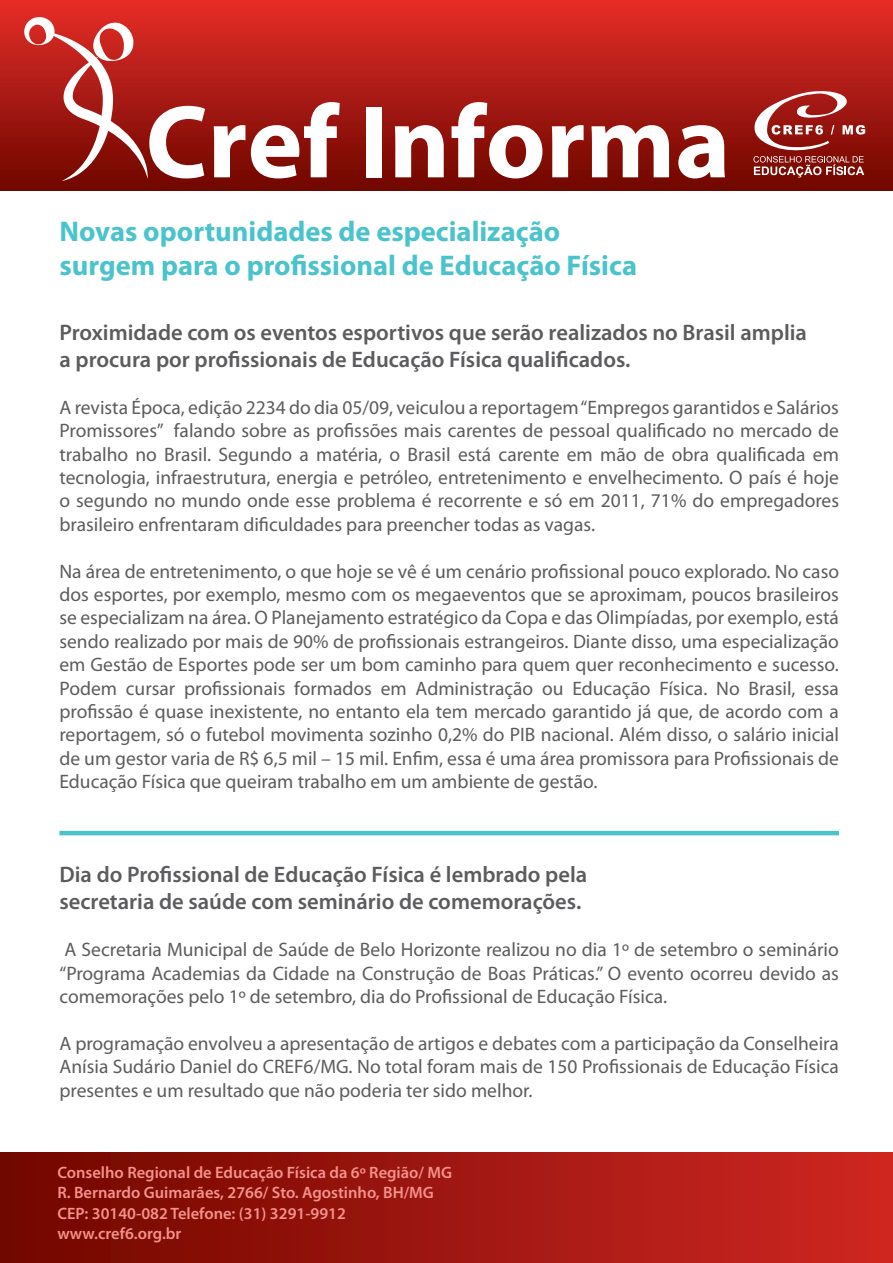
<style>
.page{position:relative;width:893px;height:1263px;background:#fff}
.page>*{position:absolute;margin:0;border:0;box-sizing:border-box;transform-origin:0 0}
.t1{font:700 104.4px "Myriad Pro";color:#fff}
.t2{font:700 28.5px/34.2px "Myriad Pro";color:#4ac3cc}
.t3{font:600 22.5px/27px "Myriad Pro";color:#5c5c5f}
.t4{font:19.5px/23.4px "Myriad Pro";color:#5c5c5f;text-align:justify}
.t5{font:600 16.5px/20.4px "Myriad Pro";color:#f4918b}
</style>
<div class="page">
<div style="left:0;top:0;width:893px;height:191px;background:linear-gradient(to bottom,#e62d28,#6e0600)"></div>
<svg style="left:24px;top:17px;width:124px;height:164px"></svg>
<svg style="left:753px;top:89px;width:112px;height:88px;background:#a94540"></svg>
<hr style="left:59px;top:831px;width:780px;height:4px;background:#4ac3cc">
<div style="left:0;top:1152px;width:893px;height:111px;background:linear-gradient(to right,#700600,#cf2722)"></div>
<h1 class="t1" style="left:146px;top:74px;width:586px">Cref Informa</h1>
<h2 class="t2" style="left:59px;top:214px;width:579px">Novas oportunidades de especialização surgem para o profissional de Educação Física</h2>
<p class="t3" style="left:59px;top:318px;width:749px">Proximidade com os eventos esportivos que serão realizados no Brasil amplia a procura por profissionais de Educação Física qualificados.</p>
<p class="t4" style="left:59px;top:395px;width:781px">A revista Época, edição 2234 do dia 05/09, veiculou a reportagem “Empregos garantidos e Salários Promissores” falando sobre as profissões mais carentes de pessoal qualificado no mercado de trabalho no Brasil. Segundo a matéria, o Brasil está carente em mão de obra qualificada em tecnologia, infraestrutura, energia e petróleo, entretenimento e envelhecimento. O país é hoje o segundo no mundo onde esse problema é recorrente e só em 2011, 71% do empregadores brasileiro enfrentaram dificuldades para preencher todas as vagas.</p>
<p class="t4" style="left:59px;top:559px;width:781px">Na área de entretenimento, o que hoje se vê é um cenário profissional pouco explorado. No caso dos esportes, por exemplo, mesmo com os megaeventos que se aproximam, poucos brasileiros se especializam na área. O Planejamento estratégico da Copa e das Olimpíadas, por exemplo, está sendo realizado por mais de 90% de profissionais estrangeiros. Diante disso, uma especialização em Gestão de Esportes pode ser um bom caminho para quem quer reconhecimento e sucesso.<br>Podem cursar profissionais formados em Administração ou Educação Física. No Brasil, essa profissão é quase inexistente, no entanto ela tem mercado garantido já que, de acordo com a reportagem, só o futebol movimenta sozinho 0,2% do PIB nacional. Além disso, o salário inicial de um gestor varia de R$ 6,5 mil – 15 mil. Enfim, essa é uma área promissora para Profissionais de Educação Física que queiram trabalho em um ambiente de gestão.</p>
<p class="t3" style="left:59px;top:861px;width:529px">Dia do Profissional de Educação Física é lembrado pela secretaria de saúde com seminário de comemorações.</p>
<p class="t4" style="left:59px;top:937px;width:781px">A Secretaria Municipal de Saúde de Belo Horizonte realizou no dia 1º de setembro o seminário “Programa Academias da Cidade na Construção de Boas Práticas.” O evento ocorreu devido as comemorações pelo 1º de setembro, dia do Profissional de Educação Física.</p>
<p class="t4" style="left:59px;top:1031px;width:781px">A programação envolveu a apresentação de artigos e debates com a participação da Conselheira Anísia Sudário Daniel do CREF6/MG. No total foram mais de 150 Profissionais de Educação Física presentes e um resultado que não poderia ter sido melhor.</p>
<p class="t5" style="left:57px;top:1162px;width:396px">Conselho Regional de Educação Física da 6º Região/ MG R. Bernardo Guimarães, 2766/ Sto. Agostinho, BH/MG CEP: 30140-082 Telefone: (31) 3291-9912 www.cref6.org.br</p>
</div>
